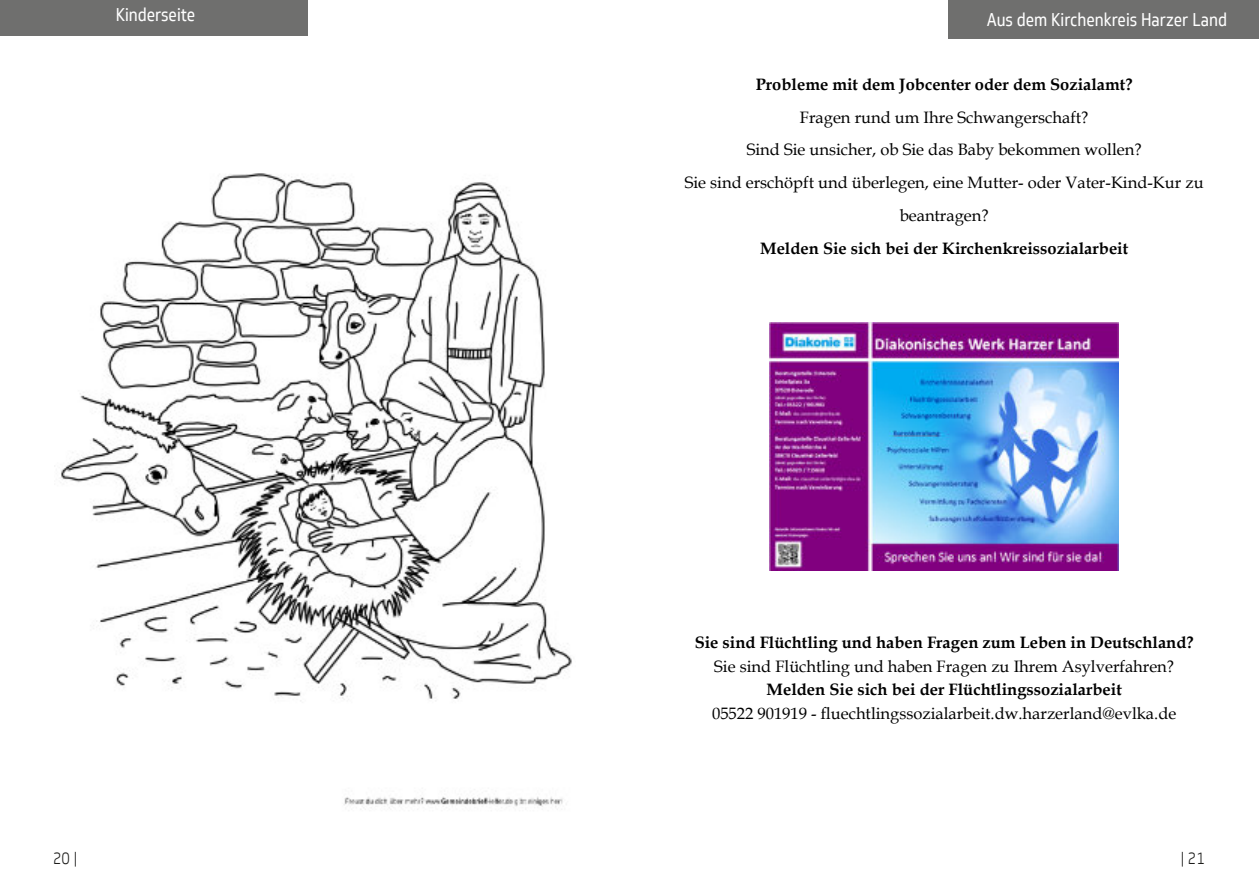
<style>
.page{position:relative;width:1259px;height:893px;background:#fff}
.page>*{position:absolute;margin:0;border:0;box-sizing:border-box;transform-origin:0 0}
.t1{font:18px "Soleto";color:#fff;scale:.85 1}
.t2{font:16.5px/32.7px "Book Antiqua";color:#000;text-align:center}
.t3{font:700 16.5px "Book Antiqua";color:#000}
.t4{font:300 16.5px "Soleto";color:#1d1d1b;scale:.88 1}
</style>
<div class="page">
<div style="left:0;top:0;width:307px;height:36px;background:#6f6f6e"></div>
<div style="left:948px;top:0;width:311px;height:38px;background:#6f6f6e"></div>
<img style="left:769px;top:322px;width:350px;height:248px">
<img style="left:61px;top:173px;width:511px;height:637px">
<p class="t1" style="left:116px;top:7px;width:95px">Kinderseite</p>
<p class="t1" style="left:986px;top:12px;width:284px">Aus dem Kirchenkreis Harzer Land</p>
<p class="t3" style="left:756px;top:78px;width:378px">Probleme mit dem Jobcenter oder dem Sozialamt?</p>
<p class="t2" style="left:685px;top:103px;width:520px">Fragen rund um Ihre Schwangerschaft?<br>Sind Sie unsicher, ob Sie das Baby bekommen wollen?<br>Sie sind erschöpft und überlegen, eine Mutter- oder Vater-Kind-Kur zu beantragen?</p>
<p class="t3" style="left:760px;top:242px;width:369px">Melden Sie sich bei der Kirchenkreissozialarbeit</p>
<p class="t3" style="left:694px;top:636px;width:500px">Sie sind Flüchtling und haben Fragen zum Leben in Deutschland?</p>
<p class="t2" style="left:714px;top:652px;width:461px">Sie sind Flüchtling und haben Fragen zu Ihrem Asylverfahren?</p>
<p class="t3" style="left:766px;top:683px;width:357px">Melden Sie sich bei der Flüchtlingssozialarbeit</p>
<p class="t2" style="left:712px;top:699px;width:466px">05522 901919 - fluechtlingssozialarbeit.dw.harzerland@evlka.de</p>
<p class="t4" style="left:53px;top:851px;width:29px">20 |</p>
<p class="t4" style="left:1180px;top:851px;width:29px">| 21</p>
</div>
